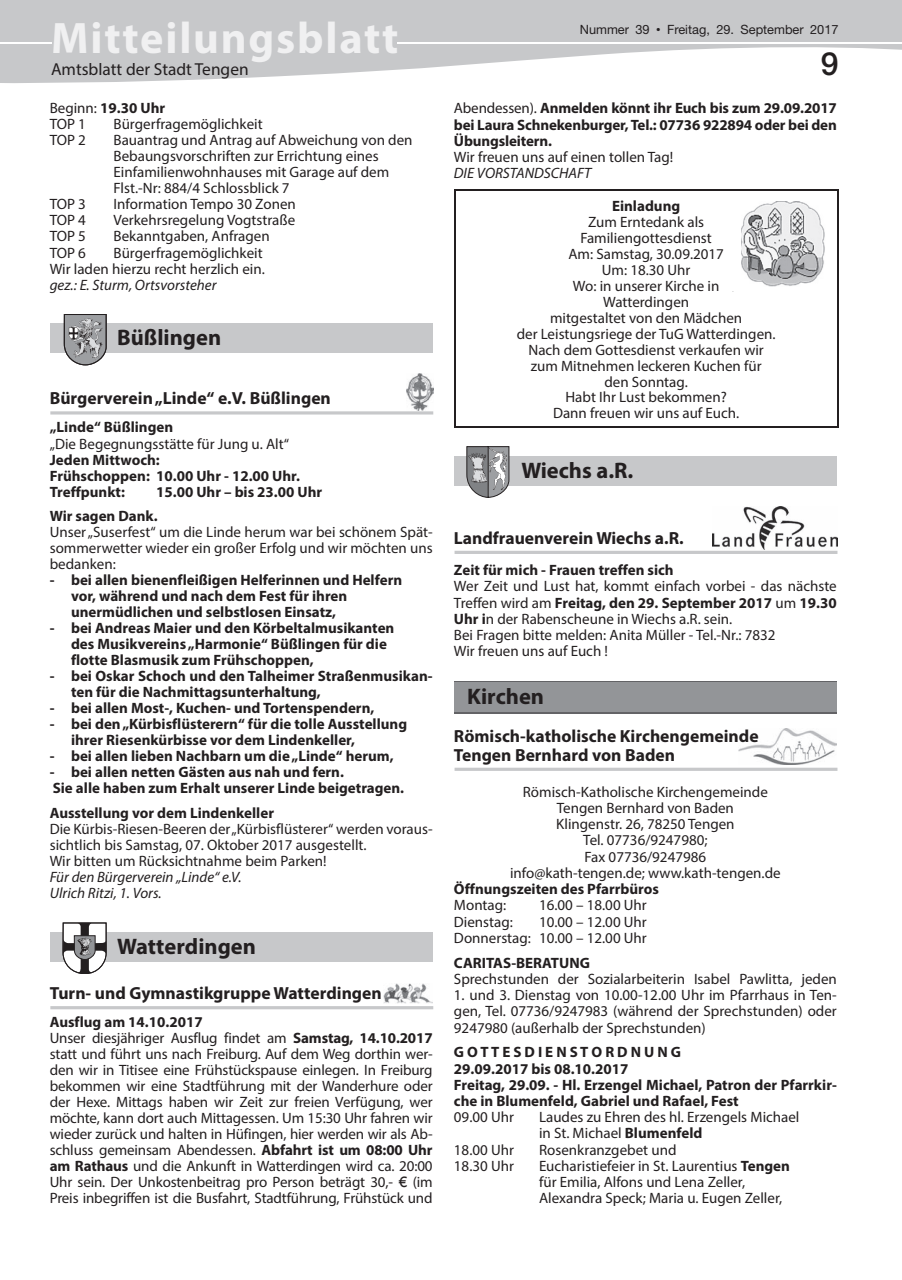
<style>
.page{position:relative;width:902px;height:1280px;background:#fff}
.page>*{position:absolute;margin:0;border:0;box-sizing:border-box;transform-origin:0 0}
.t1{font:700 44.25px "Myriad Pro";letter-spacing:.04em;color:#f0f0f1}
.t2{font:500 31.95px "Helvetica Neue";color:#231f20}
.t3{font:700 22.5px "Myriad Pro";color:#231f20}
.t4{font:700 17.55px/19.2px "Myriad Pro";color:#231f20}
.t5{font:17.4px "Myriad Pro";color:#231f20}
.t6{font:16.65px/23.2px "Calibri";color:#231f20;text-align:center}
.t7{font:700 16.65px "Calibri";color:#231f20}
.t8{font:15px/16px "Myriad Pro";color:#231f20}
.t9{font:700 15px/16px "Myriad Pro";color:#231f20}
.t10{font:italic 15px/16px "Myriad Pro";color:#231f20}
.t11{font:12.75px "Helvetica Neue";color:#231f20}
.s1{font-size:12.9px}
.s2{font-family:"M Twentieth Century";font-weight:500}
.s3{font-weight:700}
.s4{font-family:"Gill Sans"}
.s5{font-weight:400}
</style>
<div class="page">
<svg style="left:1px;top:0;width:900px;height:83px;fill:#c7c8ca"></svg>
<svg style="left:0;top:0;width:1px;height:83px"></svg>
<div style="left:53px;top:22px;width:344px;height:40px;background:#c7c8ca"></div>
<hr style="left:0;top:42px;width:51px;height:1px;background:#fff">
<hr style="left:397px;top:42px;width:504px;height:1px;background:#fff">
<div style="left:50px;top:323px;width:382px;height:30px;background:#c7c8ca"></div>
<svg style="left:64px;top:314px;width:43px;height:51px;background:#98989a"></svg>
<hr style="left:50px;top:411px;width:383px;height:3px;background:#c7c8ca">
<img style="left:406px;top:374px;width:27px;height:36px">
<div style="left:50px;top:932px;width:382px;height:29px;background:#c7c8ca"></div>
<svg style="left:62px;top:923px;width:45px;height:51px"></svg>
<hr style="left:50px;top:1006px;width:383px;height:3px;background:#c7c8ca">
<img style="left:383px;top:983px;width:49px;height:20px">
<hr style="left:454px;top:189px;width:384px;height:2px;background:#231f20">
<hr style="left:454px;top:191px;width:1px;height:235px;background:#231f20">
<hr style="left:836px;top:191px;width:2px;height:235px;background:#231f20">
<hr style="left:454px;top:426px;width:384px;height:2px;background:#231f20">
<img style="left:741px;top:202px;width:84px;height:84px">
<div style="left:454px;top:456px;width:382px;height:29px;background:#c7c8ca"></div>
<svg style="left:466px;top:446px;width:43px;height:52px;background:#9a9b9d"></svg>
<hr style="left:454px;top:551px;width:383px;height:3px;background:#c7c8ca">
<img style="left:712px;top:507px;width:125px;height:42px">
<svg style="left:454px;top:681px;width:382px;height:33px;background:#6f6f72"></svg>
<div style="left:454px;top:683px;width:382px;height:29px;background:#939598"></div>
<hr style="left:454px;top:768px;width:383px;height:3px;background:#c7c8ca">
<img style="left:738px;top:728px;width:98px;height:36px">
<h1 class="t1" style="left:51px;top:9px;width:349px">Mitteilungsblatt</h1>
<p class="t11" style="left:579px;top:22px;width:260px">Nummer <span class="s1">39</span> <span class="s2">•</span> Freitag, 29. September 2017</p>
<p class="t5" style="left:51px;top:59px;width:199px">Amtsblatt der Stadt Tengen</p>
<h2 class="t2" style="left:820px;top:45px;width:19px">9</h2>
<p class="t8" style="left:50px;top:100px;width:117px">Beginn: <span class="s3">19.30 Uhr<br></span>TOP 1</p>
<p class="t8" style="left:113px;top:116px;width:151px">Bürgerfragemöglichkeit</p>
<p class="t8" style="left:50px;top:132px;width:38px">TOP 2</p>
<p class="t8" style="left:113px;top:132px;width:300px">Bauantrag und Antrag auf Abweichung von den Bebaungsvorschriften zur Errichtung eines Einfamilienwohnhauses mit Garage auf dem Flst.-Nr: 884/4 Schlossblick 7</p>
<p class="t8" style="left:50px;top:196px;width:38px">TOP 3</p>
<p class="t8" style="left:113px;top:196px;width:184px">Information Tempo 30 Zonen</p>
<p class="t8" style="left:50px;top:212px;width:38px">TOP 4</p>
<p class="t8" style="left:113px;top:212px;width:183px">Verkehrsregelung Vogtstraße</p>
<p class="t8" style="left:50px;top:228px;width:38px">TOP 5</p>
<p class="t8" style="left:113px;top:228px;width:158px">Bekanntgaben, Anfragen</p>
<p class="t8" style="left:50px;top:244px;width:38px">TOP 6</p>
<p class="t8" style="left:50px;top:244px;width:216px;text-align:right">Bürgerfragemöglichkeit<br>Wir laden hierzu recht herzlich ein.</p>
<p class="t10" style="left:50px;top:276px;width:168px">gez.: E. Sturm, Ortsvorsteher</p>
<h3 class="t3" style="left:117px;top:322px;width:105px">Büßlingen</h3>
<p class="t4" style="left:50px;top:388px;width:282px">Bürgerverein „Linde“ e.V. Büßlingen</p>
<p class="t9" style="left:50px;top:419px;width:125px">„Linde“ Büßlingen</p>
<p class="t8" style="left:50px;top:435px;width:241px">„Die Begegnungsstätte für Jung u. Alt“</p>
<p class="t9" style="left:50px;top:451px;width:252px">Jeden Mittwoch:<br>Frühschoppen: 10.00 Uhr - 12.00 Uhr.<br>Treffpunkt:</p>
<p class="t9" style="left:50px;top:479px;width:274px;line-height:24.6px;text-indent:106px">15.00 Uhr – bis 23.00 Uhr<br>Wir sagen Dank.</p>
<p class="t8" style="left:50px;top:524px;width:384px;text-align:justify">Unser „Suserfest“ um die Linde herum war bei schönem Spät&shy;sommerwetter wieder ein großer Erfolg und wir möchten uns bedanken:</p>
<p class="t9" style="left:71px;top:572px;width:332px;text-indent:-21px">- bei allen bienenfleißigen Helferinnen und Helfern vor, während und nach dem Fest für ihren unermüdlichen und selbstlosen Einsatz,</p>
<p class="t9" style="left:71px;top:620px;width:325px;text-indent:-21px">- bei Andreas Maier und den Körbeltalmusikanten des Musikvereins „Harmonie“ Büßlingen für die flotte Blasmusik zum Frühschoppen,</p>
<p class="t9" style="left:71px;top:668px;width:363px;text-indent:-21px">- bei Oskar Schoch und den Talheimer Straßenmusikan&shy;ten für die Nachmittagsunterhaltung,</p>
<p class="t9" style="left:50px;top:700px;width:326px">- bei allen Most-, Kuchen- und Tortenspendern,</p>
<p class="t9" style="left:71px;top:716px;width:337px;text-indent:-21px">- bei den „Kürbisflüsterern“ für die tolle Ausstellung ihrer Riesenkürbisse vor dem Lindenkeller,</p>
<p class="t9" style="left:50px;top:748px;width:345px">- bei allen lieben Nachbarn um die „Linde“ herum,</p>
<p class="t9" style="left:50px;top:764px;width:356px">- bei allen netten Gästen aus nah und fern.<br>Sie alle haben zum Erhalt unserer Linde beigetragen.</p>
<p class="t9" style="left:50px;top:804px;width:226px">Ausstellung vor dem Lindenkeller</p>
<p class="t8" style="left:50px;top:821px;width:384px">Die Kürbis-Riesen-Beeren der „Kürbisflüsterer“ werden voraus&shy;sichtlich bis Samstag, 07. Oktober 2017 ausgestellt.<br>Wir bitten um Rücksichtnahme beim Parken!</p>
<p class="t10" style="left:50px;top:869px;width:193px">Für den Bürgerverein „Linde“ e.V.<br>Ulrich Ritzi, 1. Vors.</p>
<h3 class="t3" style="left:117px;top:931px;width:140px">Watterdingen</h3>
<p class="t4" style="left:50px;top:983px;width:333px">Turn- und Gymnastikgruppe Watterdingen</p>
<p class="t8" style="left:50px;top:1014px;width:384px"><span class="s3">Ausflug am 14.10.2017<br></span>Unser diesjähriger Ausflug findet am <span class="s3">Samstag, 14.10.2017 </span>statt und führt uns nach Freiburg. Auf dem Weg dorthin wer&shy;den wir in Titisee eine Frühstückspause einlegen. In Freiburg bekommen wir eine Stadtführung mit der Wanderhure oder der Hexe. Mittags haben wir Zeit zur freien Verfügung, wer möchte, kann dort auch Mittagessen. Um 15:30 Uhr fahren wir wieder zurück und halten in Hüfingen, hier werden wir als Ab&shy;schluss gemeinsam Abendessen. <span class="s3">Abfahrt ist um 08:00 Uhr am Rathaus</span> und die Ankunft in Watterdingen wird ca. 20:00<br>Uhr sein. Der Unkostenbeitrag pro Person beträgt 30,- <span class="s4">€</span> (im Preis inbegriffen ist die Busfahrt, Stadtführung, Frühstück und</p>
<p class="t9" style="left:454px;top:100px;width:384px;text-align:justify"><span class="s5">Abendessen).</span> Anmelden könnt ihr Euch bis zum 29.09.2017 bei Laura Schnekenburger, Tel.: 07736 922894 oder bei den Übungsleitern.</p>
<p class="t8" style="left:454px;top:149px;width:221px">Wir freuen uns auf einen tollen Tag!</p>
<p class="t10" style="left:454px;top:165px;width:139px">DIE VORSTANDSCHAFT</p>
<p class="t9" style="left:612px;top:197px;width:70px">Einladung</p>
<p class="t8" style="left:516px;top:213px;width:260px;text-align:center">Zum Erntedank als<br>Familiengottesdienst<br>Am: Samstag, 30.09.2017<br>Um: 18.30 Uhr<br>Wo: in unserer Kirche in<br>Watterdingen<br>mitgestaltet von den Mädchen<br>der Leistungsriege der TuG Watterdingen.<br>Nach dem Gottesdienst verkaufen wir zum Mitnehmen leckeren Kuchen für den Sonntag.<br>Habt Ihr Lust bekommen?<br>Dann freuen wir uns auf Euch.</p>
<p class="t7" style="left:654px;top:240px;width:70px">Einladung</p>
<p class="t6" style="left:597px;top:286px;width:171px">Zum Erntedank als<br>Familiengottesdienst<br>Am: Samstag,30.o9.2017<br>Um: 18.30 Uhr<br>Wo: in unserer Kirche in<br>Watterdingen</p>
<h3 class="t3" style="left:521px;top:455px;width:113px">Wiechs a.R.</h3>
<p class="t4" style="left:454px;top:528px;width:231px">Landfrauenverein Wiechs a.R.</p>
<p class="t9" style="left:454px;top:562px;width:221px">Zeit für mich - Frauen treffen sich</p>
<p class="t8" style="left:454px;top:578px;width:384px">Wer Zeit und Lust hat, kommt einfach vorbei - das nächste Treffen wird am <span class="s3">Freitag, den 29. September 2017</span> um <span class="s3">19.30<br>Uhr i</span>n der Rabenscheune in Wiechs a.R. sein.<br>Bei Fragen bitte melden: Anita Müller - Tel.-Nr.: 7832<br>Wir freuen uns auf Euch !</p>
<h3 class="t3" style="left:467px;top:682px;width:78px">Kirchen</h3>
<p class="t4" style="left:454px;top:726px;width:306px">Römisch-katholische Kirchengemeinde<br>Tengen Bernhard von Baden</p>
<p class="t8" style="left:510px;top:783px;width:272px;text-align:center">Römisch-Katholische Kirchengemeinde<br>Tengen Bernhard von Baden<br>Klingenstr. 26, 78250 Tengen<br>Tel. 07736/9247980;<br>Fax 07736/9247986<br>info@kath-tengen.de; www.kath-tengen.de</p>
<p class="t9" style="left:454px;top:880px;width:206px">Öffnungszeiten des Pfarrbüros</p>
<p class="t8" style="left:454px;top:897px;width:54px">Montag:</p>
<p class="t8" style="left:539px;top:897px;width:109px">16.00 – 18.00 Uhr</p>
<p class="t8" style="left:454px;top:913px;width:60px">Dienstag:</p>
<p class="t6" style="left:577px;top:566px;width:205px;text-align:left;text-indent:7px">Habt ihr Lust bekommen?<br>Dann freuen wir uns auf euch.</p>
<p class="t8" style="left:454px;top:913px;width:194px;text-align:right">10.00 – 12.00 Uhr<br>Donnerstag: 10.00 – 12.00 Uhr</p>
<p class="t9" style="left:454px;top:954px;width:137px">CARITAS-BERATUNG</p>
<p class="t8" style="left:454px;top:970px;width:384px">Sprechstunden der Sozialarbeiterin Isabel Pawlitta, jeden</p>
<p class="t8" style="left:454px;top:987px;width:384px;text-align:justify">1. und 3. Dienstag von 10.00-12.00 Uhr im Pfarrhaus in Ten&shy;gen, Tel. 07736/9247983 (während der Sprechstunden) oder 9247980 (außerhalb der Sprechstunden)</p>
<p class="t9" style="left:454px;top:1043px;width:384px">G O T T E S D I E N S T O R D N U N G<br>29.09.2017 bis 08.10.2017<br>Freitag, 29.09. - Hl. Erzengel Michael, Patron der Pfarrkir&shy;che in Blumenfeld, Gabriel und Rafael, Fest</p>
<p class="t8" style="left:454px;top:1109px;width:62px">09.00 Uhr</p>
<p class="t8" style="left:539px;top:1109px;width:262px">Laudes zu Ehren des hl. Erzengels Michael in St. Michael <span class="s3">Blumenfeld</span></p>
<p class="t8" style="left:454px;top:1141px;width:62px">18.00 Uhr</p>
<p class="t8" style="left:539px;top:1141px;width:139px">Rosenkranzgebet und</p>
<p class="t8" style="left:454px;top:1158px;width:62px">18.30 Uhr</p>
<p class="t8" style="left:539px;top:1157px;width:252px">Eucharistiefeier in St. Laurentius <span class="s3">Tengen </span>für Emilia, Alfons und Lena Zeller,<br>Alexandra Speck; Maria u. Eugen Zeller,</p>
</div>
